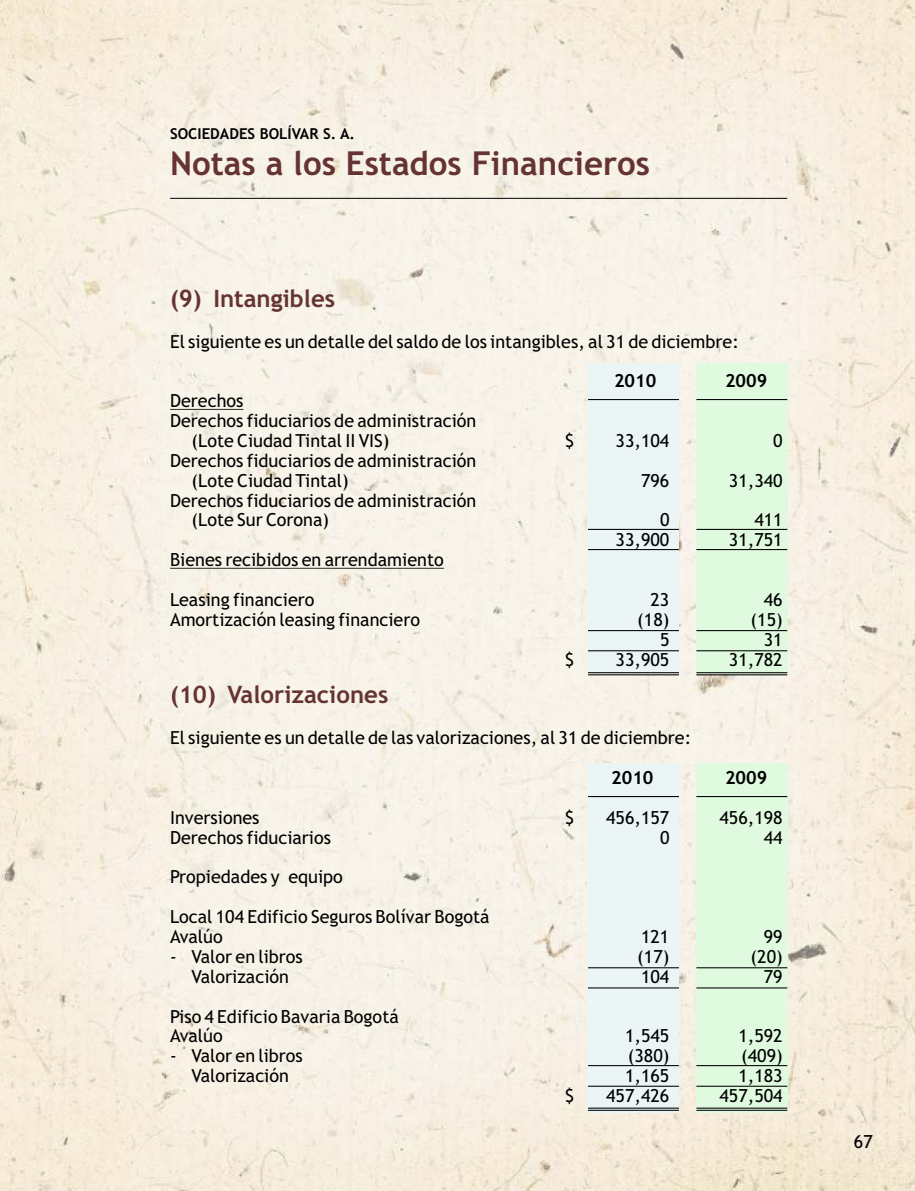
<style>
.page{position:relative;width:915px;height:1191px;background:#fff}
.page>*{position:absolute;margin:0;border:0;box-sizing:border-box;transform-origin:0 0}
.t1{font:700 33px "Trebuchet MS";color:#633}
.t2{font:700 24px "Trebuchet MS";color:#633}
.t3{font:18px/19.8px "Trebuchet MS";color:#000}
.t4{font:700 18px "Trebuchet MS";color:#000}
.t5{font:700 15px "Trebuchet MS";color:#000}
</style>
<div class="page">
<img style="left:0;top:0;width:914px;height:1191px">
<hr style="left:170px;top:198px;width:617px;height:1px;background:#000">
<div style="left:587px;top:364px;width:91px;height:310px;background:#ebf5f5"></div>
<div style="left:587px;top:763px;width:91px;height:349px;background:#ebf5f5"></div>
<div style="left:695px;top:364px;width:92px;height:310px;background:#e0fae0"></div>
<div style="left:695px;top:763px;width:92px;height:349px;background:#e0fae0"></div>
<hr style="left:588px;top:399px;width:90px;height:1px;background:#000">
<hr style="left:588px;top:796px;width:90px;height:1px;background:#000">
<hr style="left:696px;top:399px;width:91px;height:1px;background:#000">
<hr style="left:696px;top:796px;width:91px;height:1px;background:#000">
<hr style="left:588px;top:650px;width:90px;height:1px;background:#000">
<hr style="left:588px;top:987px;width:90px;height:1px;background:#000">
<hr style="left:588px;top:1065px;width:90px;height:1px;background:#000">
<hr style="left:588px;top:549px;width:90px;height:1px;background:#000">
<hr style="left:588px;top:1085px;width:90px;height:1px;background:#000">
<hr style="left:696px;top:650px;width:91px;height:1px;background:#000">
<hr style="left:696px;top:987px;width:91px;height:1px;background:#000">
<hr style="left:696px;top:1065px;width:91px;height:1px;background:#000">
<hr style="left:696px;top:549px;width:91px;height:1px;background:#000">
<hr style="left:696px;top:1085px;width:91px;height:1px;background:#000">
<hr style="left:588px;top:672px;width:90px;height:1px;background:#000">
<hr style="left:588px;top:1107px;width:90px;height:1px;background:#000">
<hr style="left:696px;top:672px;width:91px;height:1px;background:#000">
<hr style="left:696px;top:1107px;width:91px;height:1px;background:#000">
<hr style="left:588px;top:674px;width:90px;height:1px;background:#000">
<hr style="left:588px;top:1109px;width:90px;height:1px;background:#000">
<hr style="left:696px;top:674px;width:91px;height:1px;background:#000">
<hr style="left:696px;top:1109px;width:91px;height:1px;background:#000">
<hr style="left:170px;top:409px;width:73px;height:1px;background:#000">
<hr style="left:170px;top:568px;width:274px;height:1px;background:#000">
<hr style="left:588px;top:630px;width:90px;height:1px;background:#000">
<hr style="left:588px;top:967px;width:90px;height:1px;background:#000">
<hr style="left:588px;top:529px;width:90px;height:1px;background:#000">
<hr style="left:696px;top:630px;width:91px;height:1px;background:#000">
<hr style="left:696px;top:967px;width:91px;height:1px;background:#000">
<hr style="left:696px;top:529px;width:91px;height:1px;background:#000">
<p class="t5" style="left:170px;top:128px;width:186px">SOCIEDADES BOLÍVAR S. A.</p>
<h1 class="t1" style="left:170px;top:151px;width:481px">Notas a los Estados Financieros</h1>
<h2 class="t2" style="left:170px;top:289px;width:166px">(9) Intangibles</h2>
<p class="t3" style="left:170px;top:333px;width:570px">El siguiente es un detalle del saldo de los intangibles, al 31 de diciembre:</p>
<p class="t4" style="left:614px;top:374px;width:44px">2010</p>
<p class="t4" style="left:724px;top:374px;width:44px">2009</p>
<p class="t3" style="left:170px;top:392px;width:75px">Derechos</p>
<p class="t3" style="left:170px;top:412px;width:308px">Derechos fiduciarios de administración</p>
<p class="t3" style="left:191px;top:432px;width:199px">(Lote Ciudad Tintal II VIS)</p>
<p class="t3" style="left:564px;top:432px;width:11px">$</p>
<p class="t3" style="left:615px;top:432px;width:55px">33,104</p>
<p class="t3" style="left:773px;top:432px;width:11px">0</p>
<p class="t3" style="left:191px;top:452px;width:286px;text-indent:-22px">Derechos fiduciarios de administración (Lote Ciudad Tintal)</p>
<p class="t3" style="left:641px;top:472px;width:30px">796</p>
<p class="t3" style="left:728px;top:472px;width:55px">31,340</p>
<p class="t3" style="left:191px;top:492px;width:286px;text-indent:-22px">Derechos fiduciarios de administración (Lote Sur Corona)</p>
<p class="t3" style="left:659px;top:512px;width:11px">0</p>
<p class="t3" style="left:754px;top:512px;width:30px">411</p>
<p class="t3" style="left:615px;top:531px;width:55px">33,900</p>
<p class="t3" style="left:728px;top:531px;width:55px">31,751</p>
<p class="t3" style="left:170px;top:551px;width:275px">Bienes recibidos en arrendamiento</p>
<p class="t3" style="left:170px;top:591px;width:146px">Leasing financiero</p>
<p class="t3" style="left:650px;top:591px;width:20px">23</p>
<p class="t3" style="left:763px;top:591px;width:20px">46</p>
<p class="t3" style="left:170px;top:611px;width:251px">Amortización leasing financiero</p>
<p class="t3" style="left:637px;top:611px;width:34px">(18)</p>
<p class="t3" style="left:750px;top:611px;width:34px">(15)</p>
<p class="t3" style="left:659px;top:631px;width:11px">5</p>
<p class="t3" style="left:763px;top:631px;width:20px">31</p>
<p class="t3" style="left:564px;top:651px;width:11px">$</p>
<p class="t3" style="left:615px;top:651px;width:55px">33,905</p>
<p class="t3" style="left:728px;top:651px;width:55px">31,782</p>
<h2 class="t2" style="left:170px;top:685px;width:220px">(10) Valorizaciones</h2>
<p class="t3" style="left:170px;top:729px;width:522px">El siguiente es un detalle de las valorizaciones, al 31 de diciembre:</p>
<p class="t4" style="left:611px;top:771px;width:44px">2010</p>
<p class="t4" style="left:724px;top:771px;width:44px">2009</p>
<p class="t3" style="left:170px;top:809px;width:91px">Inversiones</p>
<p class="t3" style="left:564px;top:809px;width:11px">$</p>
<p class="t3" style="left:606px;top:809px;width:65px">456,157</p>
<p class="t3" style="left:719px;top:809px;width:65px">456,198</p>
<p class="t3" style="left:170px;top:829px;width:162px">Derechos fiduciarios</p>
<p class="t3" style="left:659px;top:829px;width:11px">0</p>
<p class="t3" style="left:763px;top:829px;width:20px">44</p>
<p class="t3" style="left:170px;top:868px;width:174px">Propiedades y equipo</p>
<p class="t3" style="left:170px;top:908px;width:321px">Local 104 Edificio Seguros Bolívar Bogotá<br>Avalúo</p>
<p class="t3" style="left:641px;top:928px;width:30px">121</p>
<p class="t3" style="left:763px;top:928px;width:20px">99</p>
<p class="t3" style="left:170px;top:948px;width:134px">- Valor en libros</p>
<p class="t3" style="left:637px;top:948px;width:34px">(17)</p>
<p class="t3" style="left:750px;top:948px;width:34px">(20)</p>
<p class="t3" style="left:191px;top:968px;width:99px">Valorización</p>
<p class="t3" style="left:641px;top:968px;width:30px">104</p>
<p class="t3" style="left:763px;top:968px;width:20px">79</p>
<p class="t3" style="left:170px;top:1007px;width:230px">Piso 4 Edificio Bavaria Bogotá<br>Avalúo</p>
<p class="t3" style="left:624px;top:1027px;width:46px">1,545</p>
<p class="t3" style="left:738px;top:1027px;width:46px">1,592</p>
<p class="t3" style="left:170px;top:1047px;width:134px">- Valor en libros</p>
<p class="t3" style="left:627px;top:1047px;width:43px">(380)</p>
<p class="t3" style="left:741px;top:1047px;width:43px">(409)</p>
<p class="t3" style="left:191px;top:1067px;width:99px">Valorización</p>
<p class="t3" style="left:624px;top:1067px;width:46px">1,165</p>
<p class="t3" style="left:738px;top:1067px;width:46px">1,183</p>
<p class="t3" style="left:564px;top:1087px;width:11px">$</p>
<p class="t3" style="left:606px;top:1087px;width:65px">457,426</p>
<p class="t3" style="left:719px;top:1087px;width:65px">457,504</p>
<p class="t3" style="left:853px;top:1133px;width:20px">67</p>
</div>
